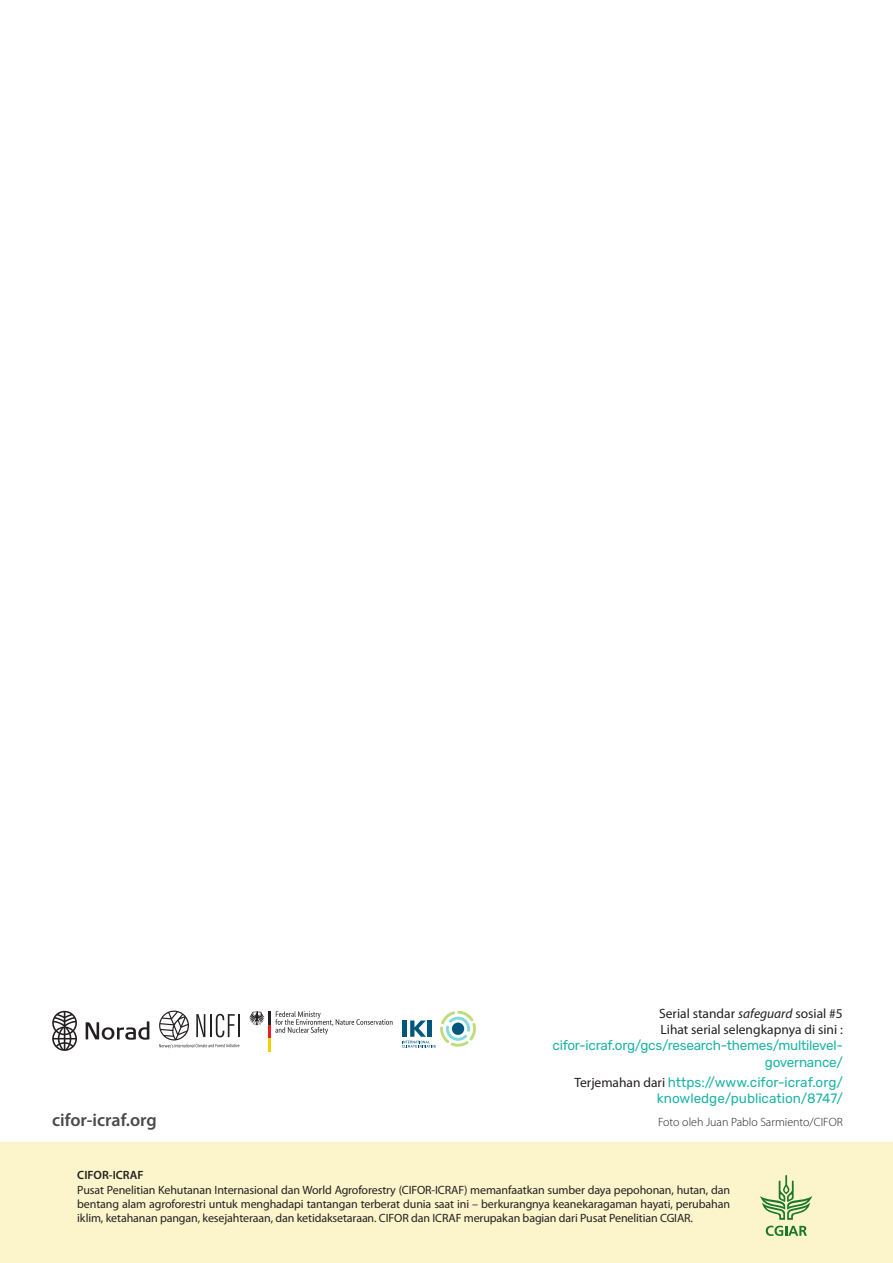
<style>
.page{position:relative;width:893px;height:1263px;background:#fff}
.page>*{position:absolute;margin:0;border:0;box-sizing:border-box;transform-origin:0 0}
.t1{font:600 18px "Myriad Pro";color:#4a4a4a}
.Figure{font:300 13.5px/16.2px "Rubik";letter-spacing:-.02em;color:#1db4a5;text-align:right}
.Figure-2{font:300 13.5px/16.2px "Rubik";color:#1db4a5;text-align:right}
.Bodyteks_Bullets{font:12px/14.2px "Myriad Pro";letter-spacing:-.01em;color:#231f20;text-align:justify}
.Brief-Footnotes{font:300 12px "Myriad Pro";color:#231f20}
.t2{font:600 12px "Myriad Pro";color:#231f20}
.s1{font-family:"Myriad Pro";font-weight:400;color:#231f20}
.s2{font-family:"Myriad Pro";font-weight:400;font-style:italic;color:#231f20}
</style>
<div class="page">
<div style="left:0;top:1143px;width:893px;height:120px;background:#fcf5cc"></div>
<svg style="left:760px;top:1175px;width:52px;height:45px"></svg>
<svg style="left:766px;top:1226px;width:41px;height:10px"></svg>
<svg style="left:86px;top:1021px;width:63px;height:19px"></svg>
<svg style="left:52px;top:1011px;width:25px;height:40px"></svg>
<svg style="left:402px;top:1011px;width:74px;height:37px"></svg>
<svg style="left:249px;top:1011px;width:143px;height:40px"></svg>
<svg style="left:159px;top:1010px;width:80px;height:38px"></svg>
<p class="t1" style="left:52px;top:1109px;width:106px">cifor-icraf.org</p>
<p class="Figure" style="left:552px;top:1006px;width:292px"><span class="s1">Serial standar</span> <span class="s2">safeguard</span> <span class="s1">sosial #5<br>Lihat serial selengkapnya di sini : </span>cifor-icraf.org/gcs/research-themes/multilevel&shy;governance/</p>
<p class="Figure-2" style="left:574px;top:1075px;width:270px"><span class="s1">Terjemahan dari</span> https://www.cifor-icraf.org/ knowledge/publication/8747/</p>
<p class="Brief-Footnotes" style="left:658px;top:1115px;width:186px">Foto oleh Juan Pablo Sarmiento/CIFOR</p>
<p class="t2" style="left:77px;top:1168px;width:68px">CIFOR-ICRAF</p>
<p class="Bodyteks_Bullets" style="left:77px;top:1182px;width:654px">Pusat Penelitian Kehutanan Internasional dan World Agroforestry (CIFOR-ICRAF) memanfaatkan sumber daya pepohonan, hutan, dan bentang alam agroforestri untuk menghadapi tantangan terberat dunia saat ini – berkurangnya keanekaragaman hayati, perubahan iklim, ketahanan pangan, kesejahteraan, dan ketidaksetaraan. CIFOR dan ICRAF merupakan bagian dari Pusat Penelitian CGIAR.</p>
</div>
